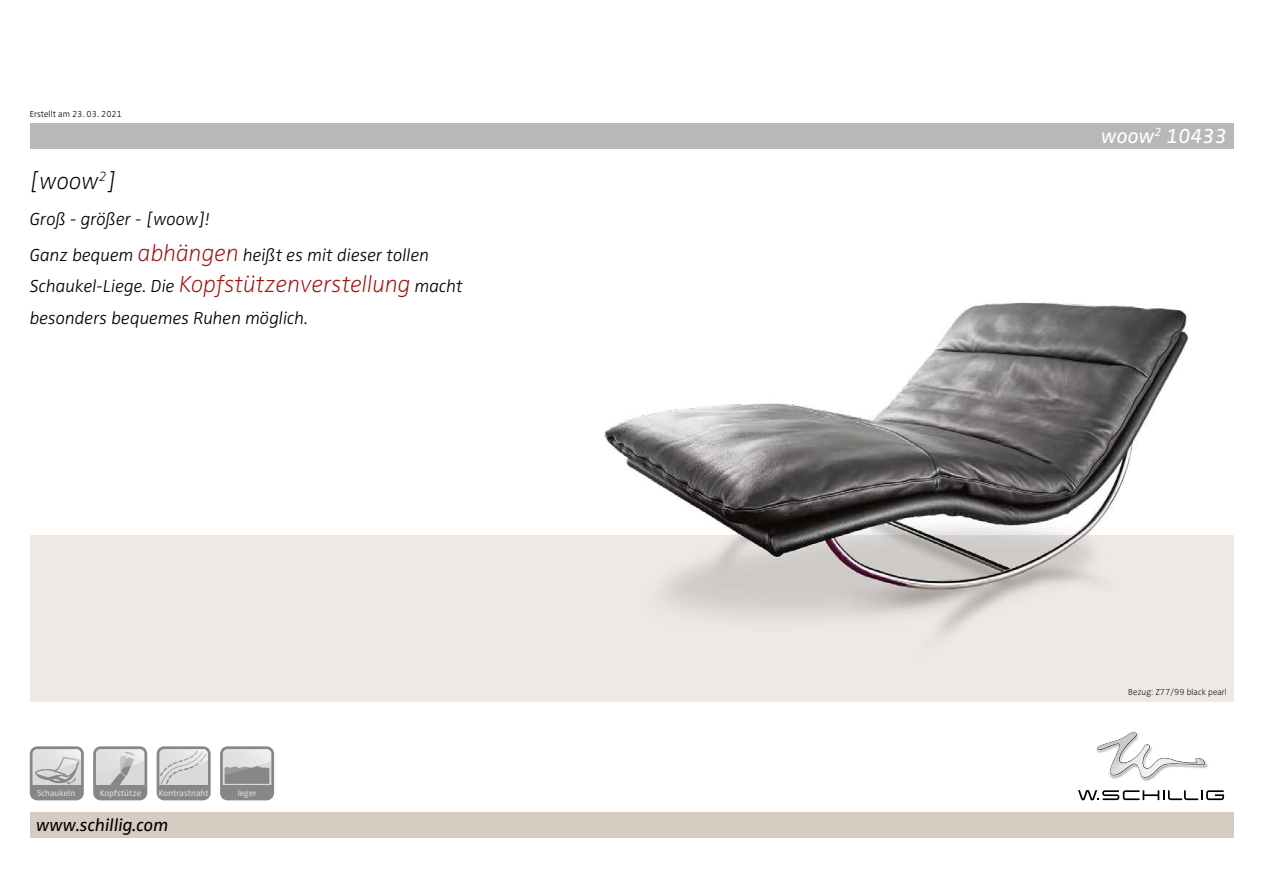
<style>
.page{position:relative;width:1263px;height:893px;background:#fff}
.page>*{position:absolute;margin:0;border:0;box-sizing:border-box;transform-origin:0 0}
.t1{font:italic 300 expanded 24px "Zwo Pro";color:#000}
.t2{font:italic 21px "Zwo Pro";color:#fff}
.t3{font:italic 300 18px/35.7px "Zwo Pro";color:#000}
.t4{font:italic 18px "Zwo Pro";color:#000}
.t5{font:300 expanded 9px "Zwo Pro";color:#000}
.t6{font:300 9px "Zwo Pro";color:#000}
.t7{font:8.85px "Zwo Pro";color:#dadada}
.s1{font-stretch:expanded;font-size:24px;color:#9e1510}
</style>
<div class="page">
<div style="left:30px;top:123px;width:1203px;height:26px;background:#b9b7b7"></div>
<div style="left:30px;top:535px;width:1203px;height:167px;background:#eee9e5"></div>
<div style="left:30px;top:812px;width:1203px;height:26px;background:#d6ccc1"></div>
<img style="left:603px;top:302px;width:586px;height:332px">
<svg style="left:93px;top:746px;width:54px;height:54px;background:#b8b8b8"></svg>
<svg style="left:220px;top:746px;width:54px;height:54px;background:#b3b3b3"></svg>
<div style="left:223px;top:785px;width:49px;height:13px;background:#878787"></div>
<svg style="left:30px;top:746px;width:54px;height:54px;background:#b6b6b6"></svg>
<svg style="left:157px;top:746px;width:54px;height:54px;background:#c9c9c9"></svg>
<div style="left:159px;top:785px;width:49px;height:13px;background:#878787"></div>
<svg style="left:1096px;top:749px;width:112px;height:30px"></svg>
<img style="left:1097px;top:732px;width:107px;height:45px">
<svg style="left:1078px;top:790px;width:146px;height:10px"></svg>
<p class="t6" style="left:30px;top:109px;width:94px">Erstellt am 23. 03. 2021</p>
<h1 class="t1" style="left:30px;top:167px;width:88px">[woow<sup>2</sup>]</h1>
<p class="t3" style="left:30px;top:201px;width:401px">Groß - größer - [woow]!<br>Ganz bequem <span class="s1">abhängen</span> heißt es mit dieser tollen</p>
<p class="t3" style="left:30px;top:271px;width:434px;line-height:31.5px">Schaukel-Liege. Die <span class="s1">Kopfstützenverstellung</span> macht besonders bequemes Ruhen möglich.</p>
<p class="t7" style="left:37px;top:787px;width:40px">Schaukeln</p>
<p class="t7" style="left:100px;top:787px;width:43px">Kopfstütze</p>
<p class="t7" style="left:159px;top:787px;width:52px">Kontrastnaht</p>
<p class="t7" style="left:238px;top:787px;width:20px">leger</p>
<p class="t4" style="left:36px;top:815px;width:134px">www.schillig.com</p>
<p class="t2" style="left:1101px;top:124px;width:127px">woow<sup>2</sup> 10433</p>
<p class="t5" style="left:1128px;top:687px;width:100px">Bezug: Z77/99 black pearl</p>
</div>
